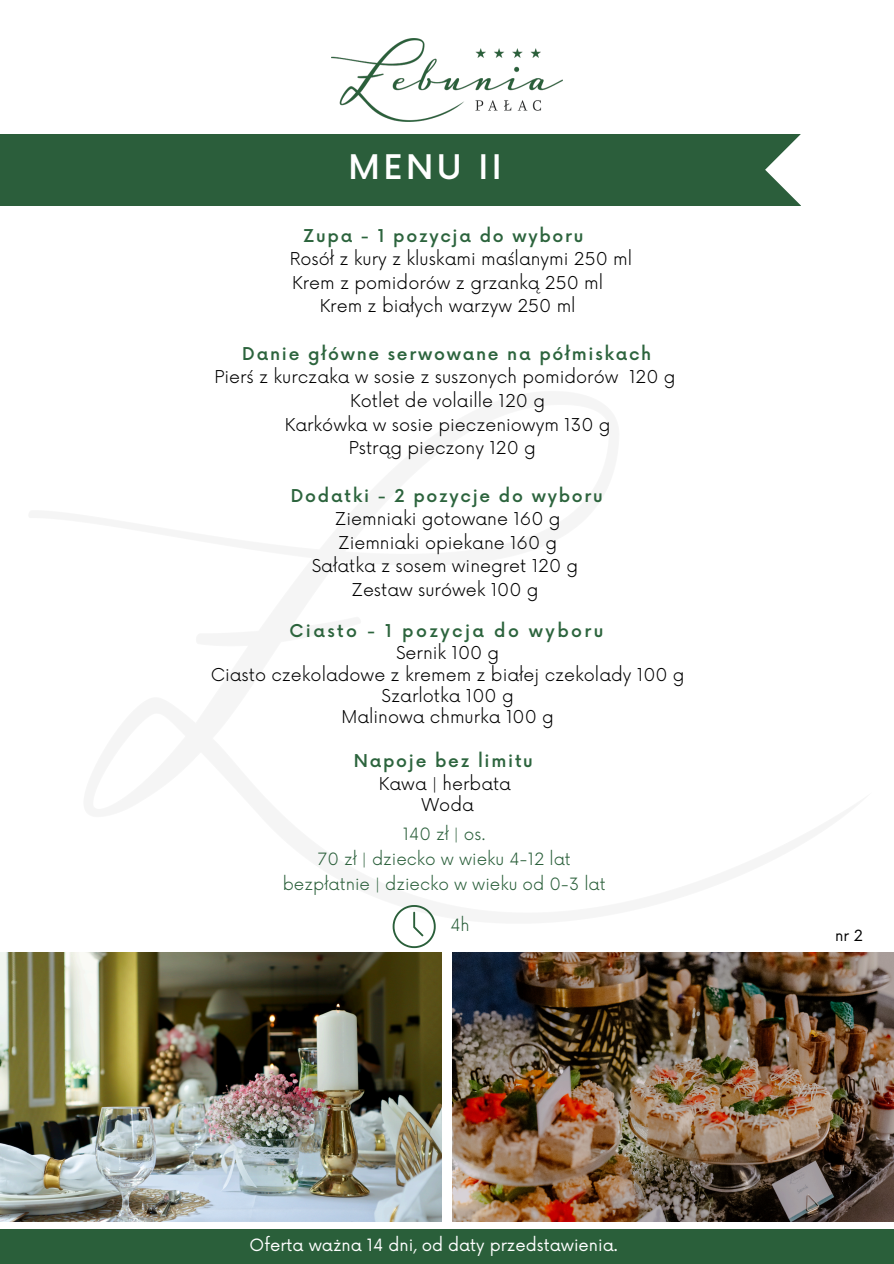
<style>
.page{position:relative;width:894px;height:1264px;background:#fff}
.page>*{position:absolute;margin:0;border:0;box-sizing:border-box;transform-origin:0 0}
.t1{font:500 33px "Now";letter-spacing:.105em;color:#fff}
.t2{font:300 17.25px/23.7px "Now";color:#000;text-align:center}
.t3{font:500 17.25px "Now";letter-spacing:.1em;color:#2c643d}
.t4{font:500 17.25px "Now";letter-spacing:.14em;color:#2c643d}
.t5{font:300 16.5px/24.8px "Now";color:#2a5f3a;text-align:center}
.t6{font:16.5px "Now";color:#fff}
.t7{font:15px "Now";color:#000}
.s1{font-weight:500;color:#2c643d}
</style>
<div class="page">
<img style="left:0;top:952px;width:441px;height:269px">
<img style="left:452px;top:952px;width:441px;height:269px">
<div style="left:0;top:1229px;width:893px;height:34px;background:#2a5f3a"></div>
<svg style="left:392px;top:905px;width:43px;height:43px"></svg>
<div style="left:0;top:135px;width:800px;height:70px;background:#2b5e3b"></div>
<svg style="left:764px;top:134px;width:37px;height:72px"></svg>
<img style="left:331px;top:39px;width:231px;height:83px">
<h2 class="t1" style="left:348px;top:150px;width:155px">MENU II</h2>
<p class="t2" style="left:290px;top:224px;width:344px;text-align:left;text-indent:13px"><span class="s1">Zupa - 1 pozycja do wyboru<br></span>Rosół z kury z kluskami maślanymi 250 ml<br>Krem z pomidorów z grzanką 250 ml</p>
<h1 class="t2" style="left:319px;top:295px;width:257px">Krem z białych warzyw 250 ml</h1>
<p class="t3" style="left:242px;top:344px;width:410px">Danie główne serwowane na półmiskach</p>
<h2 class="t2" style="left:214px;top:366px;width:462px">Pierś z kurczaka w sosie z suszonych pomidorów 120 g<br>Kotlet de volaille 120 g<br>Karkówka w sosie pieczeniowym 130 g<br>Pstrąg pieczony 120 g</h2>
<p class="t2" style="left:291px;top:484px;width:313px"><span class="s1">Dodatki - 2 pozycje do wyboru<br></span>Ziemniaki gotowane 160 g<br>Ziemniaki opiekane 160 g<br>Sałatka z sosem winegret 120 g<br>Zestaw surówek 100 g</p>
<p class="t4" style="left:289px;top:621px;width:315px">Ciasto - 1 pozycja do wyboru</p>
<p class="t2" style="left:211px;top:643px;width:475px;line-height:21.3px">Sernik 100 g<br>Ciasto czekoladowe z kremem z białej czekolady 100 g<br>Szarlotka 100 g<br>Malinowa chmurka 100 g</p>
<p class="t3" style="left:353px;top:751px;width:180px">Napoje bez limitu</p>
<h2 class="t2" style="left:379px;top:773px;width:134px;line-height:21.3px">Kawa | herbata<br>Woda</h2>
<h2 class="t5" style="left:283px;top:822px;width:324px">140 zł | os.<br>70 zł | dziecko w wieku 4-12 lat bezpłatnie | dziecko w wieku od 0-3 lat</h2>
<h2 class="t5" style="left:450px;top:913px;width:21px">4h</h2>
<h2 class="t6" style="left:249px;top:1236px;width:369px">Oferta ważna 14 dni, od daty przedstawienia.</h2>
<p class="t7" style="left:834px;top:926px;width:29px">nr 2</p>
</div>
